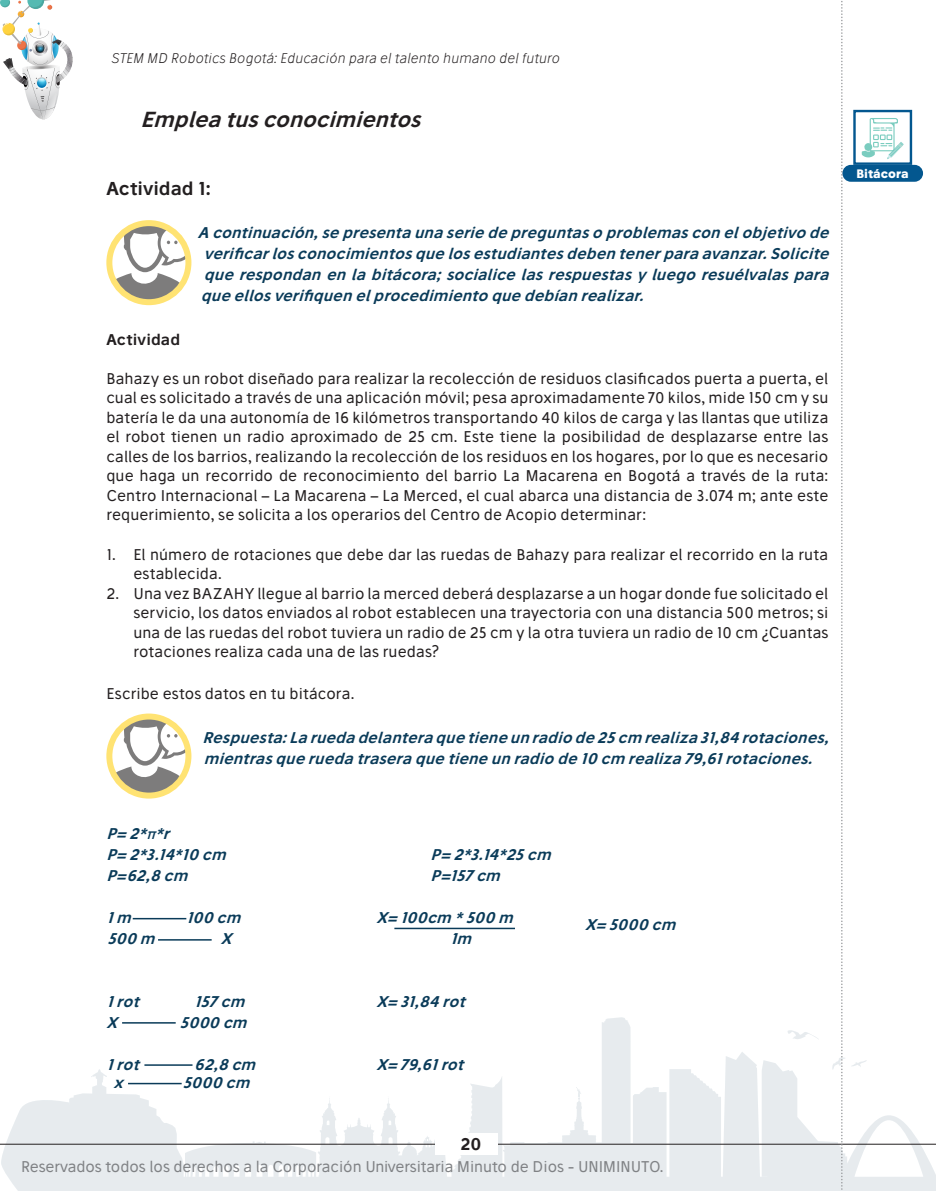
<style>
.page{position:relative;width:936px;height:1191px;background:#fff}
.page>*{position:absolute;margin:0;border:0;box-sizing:border-box;transform-origin:0 0}
.t1{font:italic 600 21px "Stilu";color:#231f20}
.t2{font:600 18px "Stilu";letter-spacing:.005em;color:#231f20}
.t3{font:600 16.5px "Stilu";color:#231f20}
.t4{font:15px/19.5px "Stilu";letter-spacing:.01em;color:#231f20;text-align:justify}
.texto_profe_tabla{font:italic 600 15px/21px "Stilu";color:#0a3b59;text-align:justify}
.t5{font:15px "Stilu";color:#808285}
.t6{font:600 15px "Stilu";letter-spacing:.015em;color:#231f20}
.t7{font:italic 300 13.5px "Stilu";letter-spacing:.01em;color:#231f20}
.t8{font:700 11.85px "Stilu";color:#fff}
.s1{font-family:"American Typewriter"}
.s2{color:#fff}
</style>
<div class="page">
<svg style="left:88px;top:1017px;width:847px;height:174px"></svg>
<svg style="left:1px;top:1093px;width:87px;height:98px"></svg>
<hr style="left:0;top:1144px;width:935px;height:1px;background:#231f20">
<div style="left:435px;top:1133px;width:62px;height:22px;background:#fff"></div>
<svg style="left:0;top:0;width:73px;height:119px"></svg>
<div style="left:842px;top:165px;width:80px;height:17px;background:#03578f;border-radius:8px"></div>
<div style="left:853px;top:110px;width:59px;height:55px;background:#fff;border:2px solid #03578f"></div>
<svg style="left:832px;top:1px;width:71px;height:1190px"></svg>
<svg style="left:109px;top:223px;width:79px;height:79px"></svg>
<div style="left:106px;top:220px;width:85px;height:85px;border:6px solid #fc0;border-radius:50%"></div>
<svg style="left:109px;top:718px;width:79px;height:77px"></svg>
<div style="left:106px;top:713px;width:85px;height:85px;border:6px solid #fc0;border-radius:50%"></div>
<hr style="left:133px;top:918px;width:53px;height:1px;background:#0a3b59">
<hr style="left:158px;top:939px;width:54px;height:1px;background:#0a3b59">
<hr style="left:128px;top:1082px;width:54px;height:2px;background:#0a3b59">
<hr style="left:122px;top:1022px;width:54px;height:1px;background:#0a3b59">
<hr style="left:144px;top:1064px;width:48px;height:1px;background:#0a3b59">
<hr style="left:394px;top:927px;width:121px;height:2px;background:#0a3b59">
<p class="t7" style="left:112px;top:50px;width:449px">STEM MD Robotics Bogotá: Educación para el talento humano del futuro</p>
<p class="t1" style="left:140px;top:106px;width:289px">Empleatusconocimientos</p>
<p class="t2" style="left:106px;top:176px;width:106px">Actividad 1:</p>
<p class="texto_profe_tabla" style="left:198px;top:222px;width:637px">A continuación,sepresentaunaseriedepreguntasoproblemasconelobjetivode verificarlosconocimientosquelosestudiantesdebentenerparaavanzar.Solicite querespondanenlabitácora;socialicelasrespuestasyluegoresuélvalaspara queellosverifiquenelprocedimientoquedebíanrealizar.</p>
<p class="t6" style="left:106px;top:329px;width:75px">Actividad</p>
<p class="t4" style="left:106px;top:368px;width:723px">Bahazy es un robot diseñado para realizar la recolección de residuos clasificados puerta a puerta, el cual es solicitado a través de una aplicación móvil; pesa aproximadamente 70 kilos, mide 150 cm y su batería le da una autonomía de 16 kilómetros transportando 40 kilos de carga y las llantas que utiliza el robot tienen un radio aproximado de 25 cm. Este tiene la posibilidad de desplazarse entre las calles de los barrios, realizando la recolección de los residuos en los hogares, por lo que es necesario que haga un recorrido de reconocimiento del barrio La Macarena en Bogotá a través de la ruta:<br>Centro Internacional – La Macarena – La Merced, el cual abarca una distancia de 3.074 m; ante este requerimiento, se solicita a los operarios del Centro de Acopio determinar:</p>
<p class="t4" style="left:133px;top:544px;width:696px;text-indent:-27px">1. El número de rotaciones que debe dar las ruedas de Bahazy para realizar el recorrido en la ruta establecida.</p>
<p class="t4" style="left:133px;top:583px;width:696px;text-indent:-27px">2. Una vez BAZAHY llegue al barrio la merced deberá desplazarse a un hogar donde fue solicitado el servicio, los datos enviados al robot establecen una trayectoria con una distancia 500 metros; si una de las ruedas del robot tuviera un radio de 25 cm y la otra tuviera un radio de 10 cm ¿Cuantas rotaciones realiza cada una de las ruedas?</p>
<p class="t4" style="left:106px;top:683px;width:250px">Escribe estos datos en tu bitácora.</p>
<p class="texto_profe_tabla" style="left:202px;top:726px;width:632px">Respuesta:Laruedadelanteraquetieneunradiode25cm realiza31,84rotaciones, mientrasqueruedatraseraquetieneunradiode10cm realiza79,61rotaciones.</p>
<p class="texto_profe_tabla" style="left:106px;top:822px;width:69px">P=2*<span class="s1">π</span>*r</p>
<p class="texto_profe_tabla" style="left:106px;top:843px;width:126px">P=2*3.14*10cm</p>
<p class="texto_profe_tabla" style="left:430px;top:843px;width:127px">P=2*3.14*25cm</p>
<p class="texto_profe_tabla" style="left:106px;top:864px;width:88px">P=62,8cm</p>
<p class="texto_profe_tabla" style="left:430px;top:864px;width:76px">P=157cm</p>
<p class="texto_profe_tabla" style="left:106px;top:906px;width:141px">1m <span class="s2">———</span> 100cm</p>
<p class="texto_profe_tabla" style="left:376px;top:906px;width:143px">X=100cm *500m</p>
<p class="texto_profe_tabla" style="left:107px;top:928px;width:131px">500m <span class="s2">———</span> X</p>
<p class="texto_profe_tabla" style="left:106px;top:990px;width:145px">1rot<span class="s2">———</span> 157cm</p>
<p class="texto_profe_tabla" style="left:376px;top:990px;width:95px">X=31,84rot</p>
<p class="texto_profe_tabla" style="left:106px;top:1011px;width:147px">X<span class="s2">———</span> 5000cm</p>
<p class="texto_profe_tabla" style="left:106px;top:1053px;width:156px">1rot<span class="s2">———</span> 62,8cm</p>
<p class="texto_profe_tabla" style="left:376px;top:1053px;width:94px">X=79,61rot</p>
<p class="texto_profe_tabla" style="left:114px;top:1071px;width:16px">x</p>
<p class="texto_profe_tabla" style="left:183px;top:1071px;width:73px">5000cm</p>
<p class="t3" style="left:460px;top:1133px;width:23px">20</p>
<p class="texto_profe_tabla" style="left:585px;top:914px;width:97px">X=5000cm</p>
<p class="t5" style="left:21px;top:1157px;width:644px">Reservados todos los derechos a la Corporación Universitaria Minuto de Dios - UNIMINUTO.</p>
<p class="t8" style="left:856px;top:166px;width:54px">Bitácora</p>
</div>
